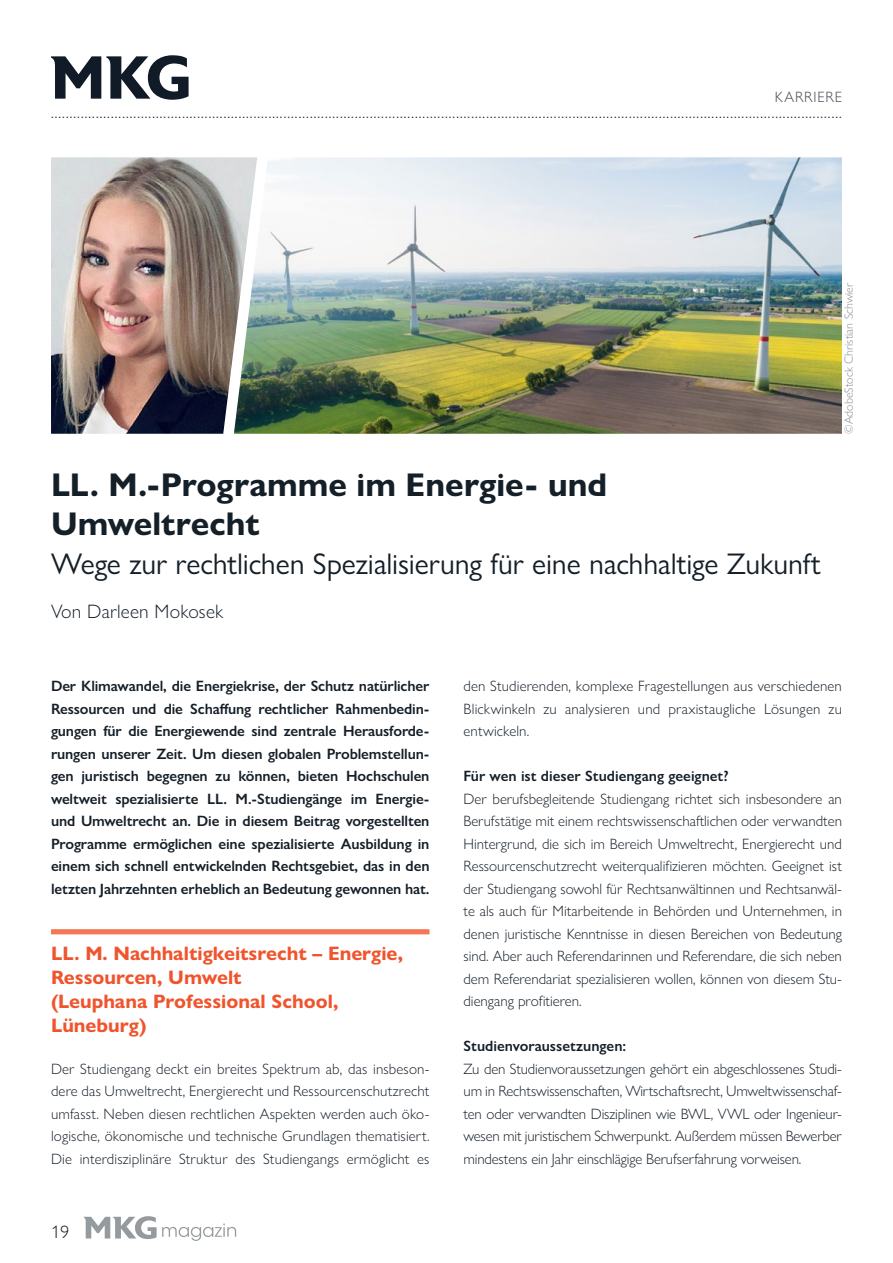
<style>
.page{position:relative;width:893px;height:1263px;background:#fff}
.page>*{position:absolute;margin:0;border:0;box-sizing:border-box;transform-origin:0 0}
.t1{font:700 33px/39px "Gill Sans Nova";color:#151f28}
.t2{font:30px "Gill Sans Nova";letter-spacing:-.005em;color:#151f28}
.t3{font:700 19.5px/24px "Gill Sans Nova";color:#f0542d}
.t4{font:300 19.5px "Gill Sans Nova";letter-spacing:.01em;color:#151f28}
.t5{font:300 18px "Gill Sans Nova";color:#151f28}
.t6{font:300 15px/22.5px "Gill Sans Nova";color:#151f28;text-align:justify}
.t7{font:600 15px/22.5px "Gill Sans Nova";color:#151f28;text-align:justify}
.t8{font:300 15px "Gill Sans Nova";letter-spacing:.05em;color:#444b53}
.t9{font:13.5px "Gill Sans Nova";color:#151f28}
.t10{font:300 12px "Gill Sans Nova";color:#8a8f94}
</style>
<div class="page">
<svg style="left:84px;top:1216px;width:152px;height:25px"></svg>
<svg style="left:51px;top:55px;width:138px;height:45px"></svg>
<img style="left:257px;top:157px;width:585px;height:277px">
<img style="left:51px;top:157px;width:206px;height:277px">
<div style="left:51px;top:929px;width:378px;height:5px;background:#f37657"></div>
<p class="t8" style="left:775px;top:88px;width:69px">KARRIERE</p>
<p class="t9" style="left:51px;top:105px;width:792px">...................................................................................................................................................................................................................</p>
<h1 class="t1" style="left:51px;top:465px;width:558px">LL. M.-Programme im Energie- und<br>Umweltrecht</h1>
<h2 class="t2" style="left:51px;top:546px;width:771px">Wege zur rechtlichen Spezialisierung für eine nachhaltige Zukunft</h2>
<h3 class="t4" style="left:51px;top:599px;width:174px">Von Darleen Mokosek</h3>
<p class="t10" style="left:841px;top:434px;width:152px;rotate:-90deg">©AdobeStock Christian Schwier</p>
<p class="t7" style="left:51px;top:675px;width:380px">Der Klimawandel, die Energiekrise, der Schutz natürlicher Ressourcen und die Schaffung rechtlicher Rahmenbedin&shy;gungen für die Energiewende sind zentrale Herausforde&shy;rungen unserer Zeit. Um diesen globalen Problemstellun&shy;gen juristisch begegnen zu können, bieten Hochschulen weltweit spezialisierte LL. M.-Studiengänge im Energie&shy;und Umweltrecht an. Die in diesem Beitrag vorgestellten Programme ermöglichen eine spezialisierte Ausbildung in einem sich schnell entwickelnden Rechtsgebiet, das in den letzten Jahrzehnten erheblich an Bedeutung gewonnen hat.</p>
<h3 class="t3" style="left:51px;top:942px;width:354px">LL. M. Nachhaltigkeitsrecht – Energie,<br>Ressourcen, Umwelt<br>(Leuphana Professional School,<br>Lüneburg)</h3>
<p class="t6" style="left:51px;top:1057px;width:380px">Der Studiengang deckt ein breites Spektrum ab, das insbeson&shy;dere das Umweltrecht, Energierecht und Ressourcenschutzrecht umfasst. Neben diesen rechtlichen Aspekten werden auch öko&shy;logische, ökonomische und technische Grundlagen thematisiert.<br>Die interdisziplinäre Struktur des Studiengangs ermöglicht es</p>
<p class="t5" style="left:51px;top:1221px;width:19px">19</p>
<p class="t6" style="left:463px;top:675px;width:380px">den Studierenden, komplexe Fragestellungen aus verschiedenen Blickwinkeln zu analysieren und praxistaugliche Lösungen zu entwickeln.</p>
<p class="t7" style="left:463px;top:765px;width:267px">Für wen ist dieser Studiengang geeignet?</p>
<p class="t6" style="left:463px;top:787px;width:380px">Der berufsbegleitende Studiengang richtet sich insbesondere an Berufstätige mit einem rechtswissenschaftlichen oder verwandten Hintergrund, die sich im Bereich Umweltrecht, Energierecht und Ressourcenschutzrecht weiterqualifizieren möchten. Geeignet ist der Studiengang sowohl für Rechtsanwältinnen und Rechtsanwäl&shy;te als auch für Mitarbeitende in Behörden und Unternehmen, in denen juristische Kenntnisse in diesen Bereichen von Bedeutung sind. Aber auch Referendarinnen und Referendare, die sich neben dem Referendariat spezialisieren wollen, können von diesem Stu&shy;diengang profitieren.</p>
<p class="t7" style="left:463px;top:1035px;width:164px">Studienvoraussetzungen:</p>
<p class="t6" style="left:463px;top:1057px;width:380px">Zu den Studienvoraussetzungen gehört ein abgeschlossenes Studi&shy;um in Rechtswissenschaften, Wirtschaftsrecht, Umweltwissenschaf&shy;ten oder verwandten Disziplinen wie BWL, VWL oder Ingenieur&shy;wesen mit juristischem Schwerpunkt. Außerdem müssen Bewerber mindestens ein Jahr einschlägige Berufserfahrung vorweisen.</p>
</div>
